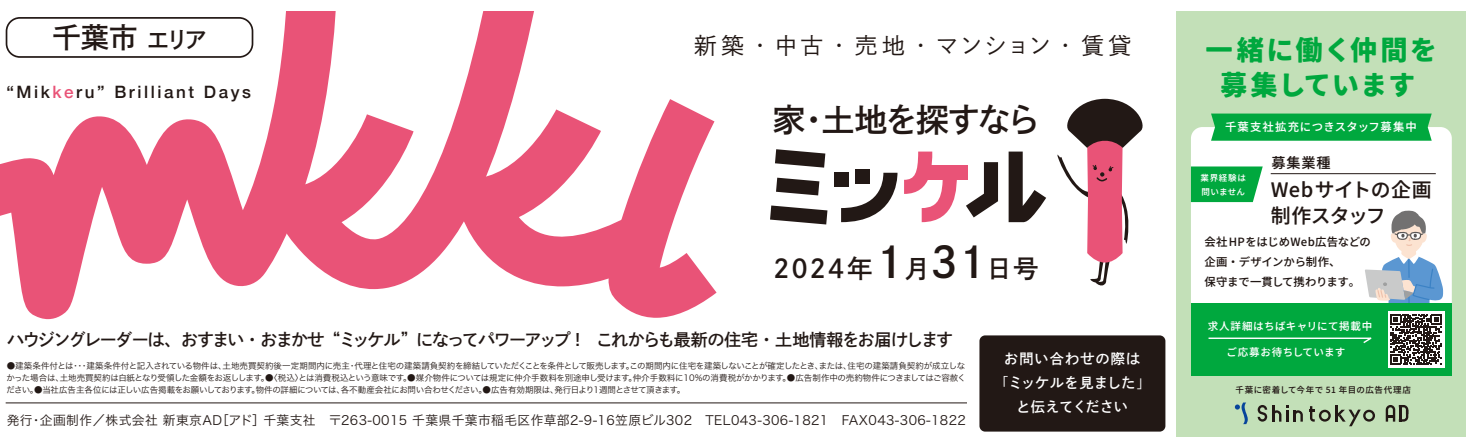
<style>
.page{position:relative;width:1466px;height:448px;background:#fff}
.page>*{position:absolute;margin:0;border:0;box-sizing:border-box;transform-origin:0 0}
.t1{font:32.6px "DNP Shuei Go Kin Std B";letter-spacing:-.055em;color:#221815}
.t2{font:700 28.6px/35.2px "MOBO";letter-spacing:-.005em;color:#00a83e;text-align:center}
.t3{font:28.4px "DNP Shuei Go Kin Std B";color:#221815}
.t4{font:25.6px "DNP Shuei Go Kin Std B";letter-spacing:.07em;color:#221815}
.t5{font:22.6px "DNP Shuei Go Kin Std L";letter-spacing:.105em;color:#221815}
.t6{font:600 19.8px/26px "MOBO";letter-spacing:-.015em;color:#221815}
.t7{font:17px "DNP Shuei Go Kin Std B";letter-spacing:-.08em;color:#221815}
.t8{font:500 17px "Helvetica Neue";letter-spacing:.15em;color:#221815}
.t9{font:14.2px/24px "DNP Shuei Go Kin Std B";letter-spacing:.04em;color:#fff;text-align:center}
.t10{font:600 14.2px "MOBO";color:#221815}
.t11{font:12.8px "Hira Kaku Pro N W3";letter-spacing:.03em;color:#221815}
.t12{font:600 11.4px/20px "MOBO";color:#221815}
.t13{font:600 11.4px "MOBO";letter-spacing:.08em;color:#fff}
.t14{font:600 10.4px "MOBO";letter-spacing:.05em;color:#fff}
.t15{font:8.6px/11.8px "Hira Kaku Pro N W3";letter-spacing:-.045em;color:#221815;text-align:justify}
.t16{font:600 8.6px "MOBO";letter-spacing:.055em;color:#221815}
.t17{font:600 8.6px/14px "MOBO";letter-spacing:.065em;color:#fff}
.s1{font-size:22.6px}
.s2{color:#e95377}
.s3{font-size:42.6px}
.s4{font-family:"DNP Shuei Go Kin Std L"}
</style>
<div class="page">
<svg style="left:0;top:28px;width:275px;height:291px"></svg>
<svg style="left:275px;top:11px;width:259px;height:279px;fill:#e95377"></svg>
<svg style="left:458px;top:109px;width:144px;height:177px;fill:#e95377"></svg>
<svg style="left:602px;top:99px;width:114px;height:219px"></svg>
<hr style="left:6px;top:402px;width:961px;height:1px;background:#221815">
<div style="left:979px;top:335px;width:186px;height:96px;background:#221815;border-radius:6px"></div>
<svg style="left:1090px;top:265px;width:19px;height:21px"></svg>
<svg style="left:1087px;top:133px;width:35px;height:132px"></svg>
<svg style="left:1057px;top:99px;width:86px;height:150px"></svg>
<svg style="left:966px;top:162px;width:32px;height:55px"></svg>
<svg style="left:1008px;top:151px;width:38px;height:71px"></svg>
<svg style="left:841px;top:172px;width:56px;height:50px"></svg>
<div style="left:834px;top:172px;width:14px;height:15px;background:#221815"></div>
<div style="left:855px;top:169px;width:14px;height:14px;background:#221815"></div>
<svg style="left:775px;top:149px;width:50px;height:18px"></svg>
<svg style="left:776px;top:177px;width:43px;height:18px"></svg>
<svg style="left:770px;top:205px;width:57px;height:19px"></svg>
<div style="left:925px;top:165px;width:42px;height:15px;background:#e95377"></div>
<svg style="left:904px;top:151px;width:53px;height:71px"></svg>
<svg style="left:6px;top:17px;width:247px;height:41px"></svg>
<div style="left:1176px;top:11px;width:290px;height:426px;background:#c3e0b8"></div>
<svg style="left:1234px;top:402px;width:13px;height:21px"></svg>
<svg style="left:1257px;top:405px;width:45px;height:16px"></svg>
<svg style="left:1309px;top:405px;width:66px;height:21px"></svg>
<svg style="left:1385px;top:405px;width:23px;height:16px"></svg>
<div style="left:1191px;top:127px;width:260px;height:176px;background:#fff"></div>
<div style="left:1211px;top:113px;width:220px;height:27px;background:#00a83e"></div>
<hr style="left:1270px;top:173px;width:165px;height:1px;background:#221815">
<svg style="left:1191px;top:166px;width:71px;height:36px;background:#12ae4b"></svg>
<div style="left:1191px;top:303px;width:260px;height:72px;background:#00a83e"></div>
<div style="left:1387px;top:311px;width:57px;height:56px;background:linear-gradient(to right,#fff,#fff)"></div>
<svg style="left:1207px;top:210px;width:236px;height:154px"></svg>
<h3 class="t3" style="left:53px;top:17px;width:156px">千葉市<span class="s1">エリア</span></h3>
<h3 class="t8" style="left:6px;top:78px;width:246px">“Mik<span class="s2">ke</span>ru” Brilliant Days</h3>
<h3 class="t5" style="left:694px;top:30px;width:438px">新築・中古・売地・マンション・賃貸</h3>
<h1 class="t1" style="left:773px;top:97px;width:269px">家・土地を探すなら</h1>
<h3 class="t4" style="left:773px;top:250px;width:267px">2024年<span class="s3">1</span>月<span class="s3">31</span>日号</h3>
<h3 class="t7" style="left:7px;top:327px;width:947px">ハウジングレーダーは、おすまい・おまかせ “ミッケル” になってパワーアップ !　これからも最新の住宅・土地情報をお届けします</h3>
<p class="t15" style="left:6px;top:359px;width:961px">●建築条件付とは･･･建築条件付と記入されている物件は、土地売買契約後一定期間内に売主･代理と住宅の建築請負契約を締結していただくことを条件として販売します。この期間内に住宅を建築しないことが確定したとき、または、住宅の建築請負契約が成立しなかった場合は、土地売買契約は白紙となり受領した金額をお返しします。●〈税込〉とは消費税込という意味です。●媒介物件については規定に仲介手数料を別途申し受けます。仲介手数料に10％の消費税がかかります。●広告制作中の売約物件につきましてはご容赦ください。●当社広告主各位には正しい広告掲載をお願いしております。物件の詳細については、各不動産会社にお問い合わせください。●広告有効期限は、発行日より1週間とさせて頂きます。</p>
<h3 class="t11" style="left:7px;top:408px;width:960px">発行・企画制作／株式会社 新東京AD［アド］千葉支社　〒263-0015 千葉県千葉市稲毛区作草部2-9-16笠原ビル302　TEL043-306-1821　FAX043-306-1822</h3>
<h3 class="t9" style="left:994px;top:346px;width:158px">お問い合わせの際は<br><span class="s4">「</span>ミッケルを見ました<span class="s4">」</span>と伝えてください</h3>
<h2 class="t2" style="left:1205px;top:33px;width:234px">一緒に働く仲間を募集しています</h2>
<h3 class="t13" style="left:1225px;top:119px;width:193px">千葉支社拡充につきスタッフ募集中</h3>
<p class="t17" style="left:1200px;top:170px;width:47px">業界経験は問いません</p>
<h3 class="t10" style="left:1271px;top:153px;width:61px">募集業種</h3>
<h3 class="t6" style="left:1270px;top:176px;width:162px">Webサイトの企画制作スタッフ</h3>
<h3 class="t12" style="left:1204px;top:231px;width:168px">会社HPをはじめWeb広告などの企画・デザインから制作、<br>保守まで一貫して携わります。</h3>
<p class="t14" style="left:1207px;top:318px;width:166px">求人詳細はちばキャリにて掲載中</p>
<p class="t14" style="left:1226px;top:345px;width:120px">ご応募お待ちしています</p>
<p class="t16" style="left:1235px;top:384px;width:177px">千葉に密着して今年で 51 年目の広告代理店</p>
</div>
